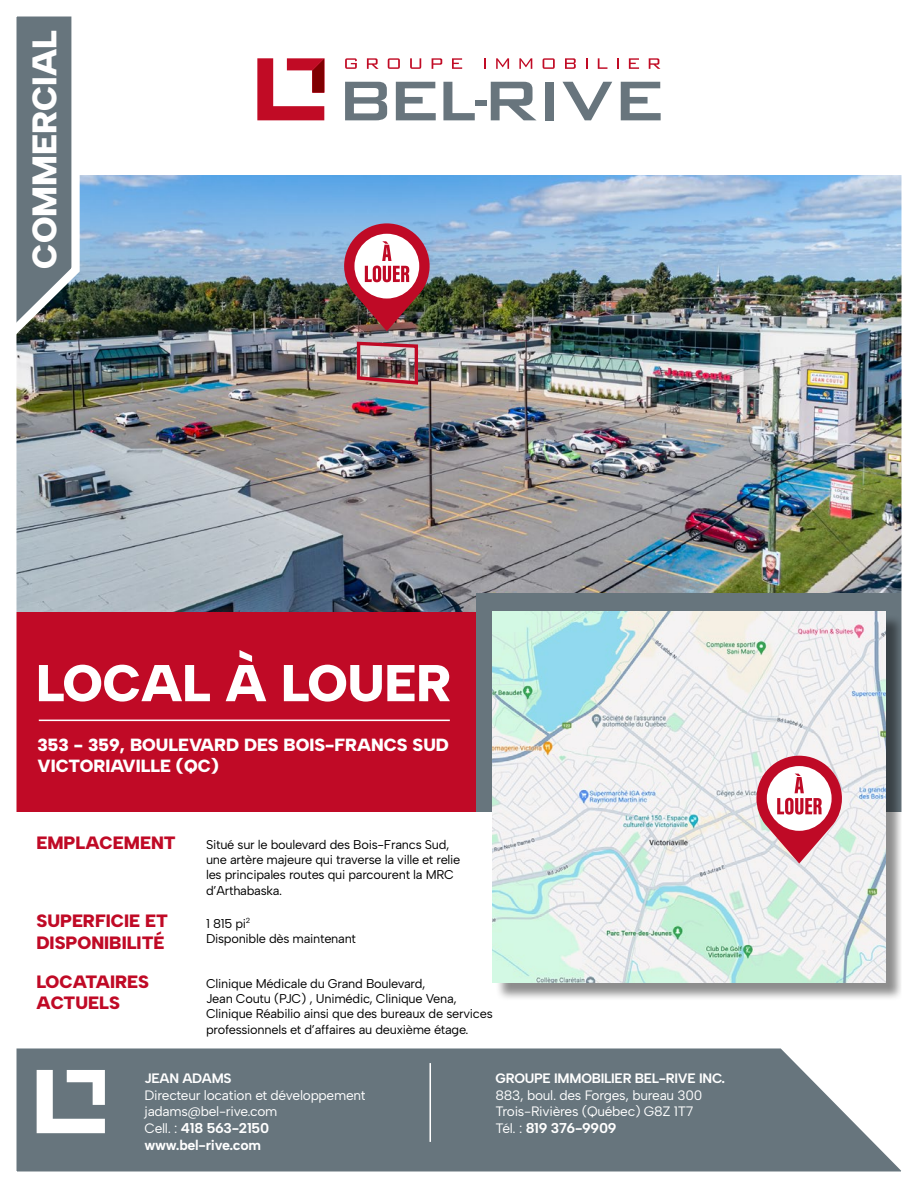
<style>
.page{position:relative;width:918px;height:1188px;background:#fff}
.page>*{position:absolute;margin:0;border:0;box-sizing:border-box;transform-origin:0 0}
.t1{font:900 51.75px "Albert Sans";color:#fff}
.t2{font:900 34.2px "Albert Sans";color:#fff}
.t3{font:900 17.85px "Albert Sans";color:#c00a26}
.t4{font:900 17.7px "Albert Sans";color:#fff}
.t5{font:700 14.25px "Albert Sans";letter-spacing:-.02em;color:#fff}
.t6{font:13.65px "Albert Sans";letter-spacing:-.02em;color:#fff}
.t7{font:700 13.65px "Albert Sans";letter-spacing:-.02em;color:#fff}
.t8{font:12.75px/15.3px "Albert Sans";letter-spacing:-.02em;color:#000}
.s1{font-weight:400;font-size:13.65px}
</style>
<div class="page">
<svg style="left:257px;top:58px;width:67px;height:62px"></svg>
<svg style="left:345px;top:58px;width:12px;height:11px"></svg>
<svg style="left:367px;top:58px;width:12px;height:11px"></svg>
<svg style="left:388px;top:58px;width:12px;height:11px"></svg>
<svg style="left:410px;top:58px;width:11px;height:11px"></svg>
<svg style="left:432px;top:58px;width:10px;height:11px"></svg>
<svg style="left:452px;top:58px;width:10px;height:11px"></svg>
<svg style="left:484px;top:58px;width:2px;height:11px"></svg>
<svg style="left:496px;top:58px;width:13px;height:11px"></svg>
<svg style="left:519px;top:58px;width:13px;height:11px"></svg>
<svg style="left:543px;top:58px;width:12px;height:11px"></svg>
<svg style="left:565px;top:58px;width:11px;height:11px"></svg>
<svg style="left:598px;top:58px;width:9px;height:11px"></svg>
<svg style="left:617px;top:58px;width:2px;height:11px"></svg>
<svg style="left:629px;top:58px;width:10px;height:11px"></svg>
<svg style="left:649px;top:58px;width:11px;height:11px"></svg>
<svg style="left:345px;top:82px;width:42px;height:38px"></svg>
<svg style="left:396px;top:82px;width:40px;height:38px"></svg>
<svg style="left:443px;top:82px;width:32px;height:38px"></svg>
<div style="left:475px;top:100px;width:12px;height:6px;background:#68757d"></div>
<svg style="left:491px;top:82px;width:45px;height:38px"></svg>
<div style="left:545px;top:82px;width:9px;height:38px;background:#68757d"></div>
<svg style="left:562px;top:82px;width:50px;height:38px"></svg>
<svg style="left:621px;top:82px;width:40px;height:38px"></svg>
<div style="left:0;top:611px;width:477px;height:201px;background:#c00a26"></div>
<svg style="left:17px;top:1048px;width:884px;height:123px;background:#727f86"></svg>
<svg style="left:37px;top:1070px;width:68px;height:63px"></svg>
<hr style="left:429px;top:1063px;width:2px;height:79px;background:#fff">
<img style="left:17px;top:176px;width:884px;height:435px">
<div style="left:477px;top:593px;width:441px;height:219px;background:#67757d"></div>
<div style="left:495px;top:614px;width:409px;height:387px;background:#000;opacity:.45"></div>
<img style="left:493px;top:611px;width:393px;height:371px">
<img style="left:344px;top:223px;width:86px;height:108px">
<svg style="left:756px;top:756px;width:86px;height:108px"></svg>
<img style="left:355px;top:340px;width:65px;height:47px">
<hr style="left:39px;top:720px;width:411px;height:1px;background:#fff">
<img style="left:17px;top:17px;width:70px;height:375px">
<div style="left:0;top:0;width:918px;height:1188px;border:16px solid #fff"></div>
<p class="t2" style="left:24px;top:269px;width:240px;rotate:-90deg">COMMERCIAL</p>
<p class="t1" style="left:36px;top:652px;width:417px">LOCAL À LOUER</p>
<p class="t4" style="left:38px;top:734px;width:413px">353 - 359, BOULEVARD DES BOIS-FRANCS SUD</p>
<p class="t4" style="left:38px;top:755px;width:183px">VICTORIAVILLE (QC)</p>
<p class="t3" style="left:36px;top:832px;width:141px">EMPLACEMENT</p>
<p class="t3" style="left:36px;top:910px;width:133px">SUPERFICIE ET</p>
<p class="t3" style="left:36px;top:932px;width:130px">DISPONIBILITÉ</p>
<p class="t3" style="left:36px;top:971px;width:114px">LOCATAIRES</p>
<p class="t3" style="left:36px;top:992px;width:85px">ACTUELS</p>
<p class="t8" style="left:206px;top:837px;width:256px">Situé sur le boulevard des Bois-Francs Sud, une artère majeure qui traverse la ville et relie les principales routes qui parcourent la MRC d’Arthabaska.</p>
<p class="t8" style="left:206px;top:916px;width:46px">1 815 pi<sup>2</sup></p>
<p class="t8" style="left:206px;top:931px;width:152px">Disponible dès maintenant</p>
<p class="t8" style="left:206px;top:976px;width:288px">Clinique Médicale du Grand Boulevard,<br>Jean Coutu (PJC) , Unimédic, Clinique Vena, Clinique Réabilio ainsi que des bureaux de services professionnels et d’affaires au deuxième étage.</p>
<p class="t7" style="left:145px;top:1070px;width:89px">JEAN ADAMS</p>
<p class="t6" style="left:145px;top:1086px;width:223px">Directeur location et développement</p>
<p class="t6" style="left:145px;top:1103px;width:134px">jadams@bel-rive.com</p>
<p class="t5" style="left:145px;top:1119px;width:126px"><span class="s1">Cell. :</span> 418 563-2150</p>
<p class="t5" style="left:145px;top:1136px;width:118px">www.bel-rive.com</p>
<p class="t7" style="left:496px;top:1070px;width:231px">GROUPE IMMOBILIER BEL-RIVE INC.</p>
<p class="t6" style="left:496px;top:1086px;width:208px">883, boul. des Forges, bureau 300</p>
<p class="t6" style="left:496px;top:1103px;width:199px">Trois-Rivières (Québec) G8Z 1T7</p>
<p class="t5" style="left:496px;top:1119px;width:123px"><span class="s1">Tél. :</span> 819 376-9909</p>
</div>
